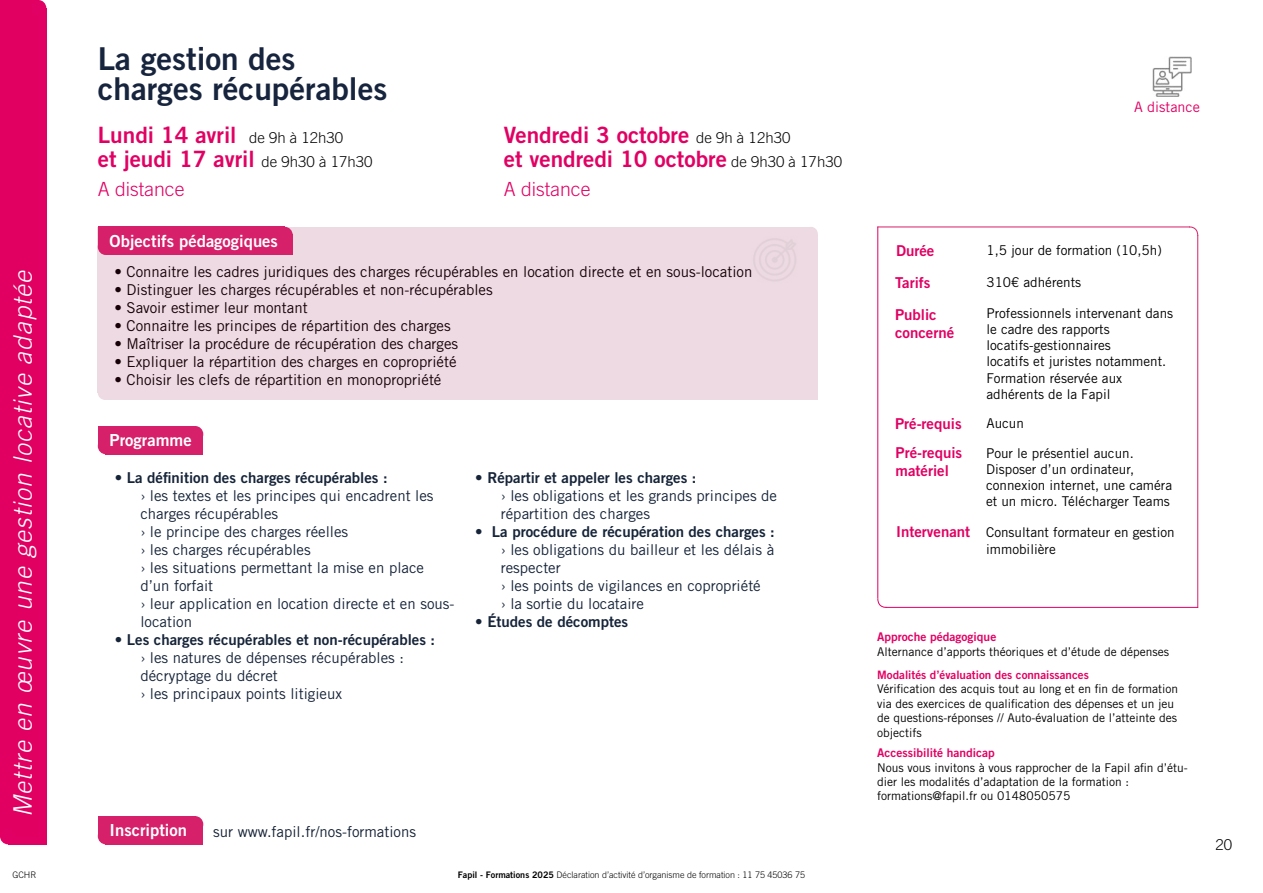
<style>
.page{position:relative;width:1263px;height:893px;background:#fff}
.page>*{position:absolute;margin:0;border:0;box-sizing:border-box;transform-origin:0 0}
.t1{font:31.5px/30px "Trade Gothic LT Std Bd 2";color:#17243d}
.t2{font:italic 300 25.5px "Trade Gothic LT Std";color:#fff}
.t3{font:22.5px/24px "Trade Gothic LT Std Bd 2";color:#e10063}
.t4{font:300 19.5px "Trade Gothic LT Std";color:#e10063}
.t5{font:16.65px "Trade Gothic LT Std Bd 2";color:#fff}
.t6{font:15px/18px "Trade Gothic LT Std";color:#162439}
.t7{font:15px "Trade Gothic LT Std";color:#170008}
.t8{font:15px "Trade Gothic LT Std Bd 2";color:#162439}
.t9{font:15px/18px "Trade Gothic LT Std Bd 2";color:#e10062}
.t10{font:15px "Trade Gothic LT Std";color:#152236}
.t11{font:300 15px "Trade Gothic LT Std";color:#000}
.t12{font:14.4px "Trade Gothic LT Std";color:#e10063}
.t13{font:13.5px/16.2px "Trade Gothic LT Std";color:#000}
.t14{font:12px/14.4px "Trade Gothic LT Std";color:#000}
.t15{font:12px "Trade Gothic LT Std Bd 2";color:#e10063}
.t16{font:11.7px "Trade Gothic LT Std Bd 2";color:#e30062}
.t17{font:300 9px "Trade Gothic LT Std";color:#000}
.t18{font:300 9px "Trade Gothic LT Std";color:#020304}
.s1{font-family:"Trade Gothic LT Std";font-weight:300;font-size:15px;color:#050505}
.s2{font-family:"Trade Gothic LT Std Bd 2";font-weight:400}
.s3{font-family:"Trade Gothic LT Std Bd 2";font-size:15px;color:#e10062}
</style>
<div class="page">
<div style="left:98px;top:386px;width:13px;height:14px;background:#eddae2;border-radius:50%"></div>
<div style="left:804px;top:227px;width:14px;height:14px;background:#eddae2;border-radius:50%"></div>
<div style="left:98px;top:227px;width:713px;height:166px;background:#eddae2"></div>
<div style="left:105px;top:234px;width:713px;height:166px;background:#eddae2"></div>
<div style="left:8px;top:8px;width:38px;height:836px;background:#e10063"></div>
<div style="left:0;top:0;width:39px;height:836px;background:#e10062"></div>
<div style="left:277px;top:227px;width:16px;height:16px;background:#d62069;border-radius:50%"></div>
<div style="left:106px;top:235px;width:187px;height:20px;background:#d62069"></div>
<div style="left:98px;top:239px;width:16px;height:16px;background:#d62069;border-radius:50%"></div>
<div style="left:98px;top:227px;width:187px;height:20px;background:#d62069"></div>
<div style="left:106px;top:434px;width:97px;height:20px;background:#d62069"></div>
<div style="left:188px;top:426px;width:15px;height:16px;background:#d62069;border-radius:50%"></div>
<div style="left:98px;top:438px;width:16px;height:16px;background:#d62069;border-radius:50%"></div>
<div style="left:98px;top:426px;width:97px;height:20px;background:#d62069"></div>
<div style="left:0;top:828px;width:16px;height:16px;background:#e10063;border-radius:50%"></div>
<div style="left:31px;top:0;width:15px;height:16px;background:#e10063;border-radius:50%"></div>
<div style="left:106px;top:824px;width:97px;height:20px;background:#d62069"></div>
<div style="left:188px;top:816px;width:15px;height:16px;background:#d62069;border-radius:50%"></div>
<div style="left:98px;top:828px;width:16px;height:16px;background:#d62069;border-radius:50%"></div>
<div style="left:98px;top:816px;width:97px;height:20px;background:#d62069"></div>
<hr style="left:877px;top:227px;width:313px;height:1px;background:#d62069">
<hr style="left:1197px;top:235px;width:1px;height:373px;background:#d62069">
<svg style="left:1188px;top:226px;width:10px;height:11px"></svg>
<hr style="left:886px;top:607px;width:312px;height:1px;background:#e10063">
<hr style="left:877px;top:227px;width:1px;height:371px;background:#e10063">
<svg style="left:877px;top:598px;width:10px;height:10px"></svg>
<img style="left:1152px;top:56px;width:39px;height:40px">
<h2 class="t2" style="left:8px;top:817px;width:549px;rotate:-90deg">Mettre en œuvre une gestion locative adaptée</h2>
<p class="t18" style="left:12px;top:869px;width:26px">GCHR</p>
<h1 class="t1" style="left:98px;top:43px;width:291px">La gestion des charges récupérables</h1>
<h3 class="t3" style="left:98px;top:123px;width:276px">Lundi 14 avril <span class="s1">de 9h à 12h30<br></span>et jeudi 17 avril <span class="s1">de 9h30 à 17h30</span></h3>
<h3 class="t3" style="left:504px;top:123px;width:340px">Vendredi 3 octobre <span class="s1">de 9h à 12h30<br></span>et vendredi 10 octobre <span class="s1">de 9h30 à 17h30</span></h3>
<h3 class="t4" style="left:98px;top:177px;width:88px">A distance</h3>
<h3 class="t4" style="left:504px;top:177px;width:88px">A distance</h3>
<p class="t5" style="left:110px;top:230px;width:170px">Objectifs pédagogiques</p>
<p class="t7" style="left:114px;top:262px;width:639px">• Connaitre les cadres juridiques des charges récupérables en location directe et en sous-location</p>
<p class="t7" style="left:114px;top:280px;width:380px">• Distinguer les charges récupérables et non-récupérables</p>
<p class="t7" style="left:114px;top:298px;width:195px">• Savoir estimer leur montant</p>
<p class="t7" style="left:114px;top:316px;width:338px">• Connaitre les principes de répartition des charges</p>
<p class="t7" style="left:114px;top:334px;width:345px">• Maîtriser la procédure de récupération des charges</p>
<p class="t7" style="left:114px;top:352px;width:344px">• Expliquer la répartition des charges en copropriété</p>
<p class="t7" style="left:114px;top:370px;width:329px">• Choisir les clefs de répartition en monopropriété</p>
<p class="t5" style="left:110px;top:430px;width:84px">Programme</p>
<p class="t8" style="left:115px;top:468px;width:274px">• La définition des charges récupérables :</p>
<p class="t6" style="left:140px;top:486px;width:316px">› les textes et les principes qui encadrent les charges récupérables<br>› le principe des charges réelles<br>› les charges récupérables<br>› les situations permettant la mise en place d’un forfait<br>› leur application en location directe et en sous&shy;location</p>
<p class="t8" style="left:115px;top:630px;width:322px">• Les charges récupérables et non-récupérables :</p>
<p class="t6" style="left:140px;top:648px;width:265px">› les natures de dépenses récupérables : décryptage du décret<br>› les principaux points litigieux</p>
<p class="t8" style="left:475px;top:468px;width:223px">• Répartir et appeler les charges :</p>
<p class="t6" style="left:501px;top:486px;width:278px">› les obligations et les grands principes de répartition des charges</p>
<p class="t8" style="left:475px;top:522px;width:301px">• La procédure de récupération des charges :</p>
<p class="t6" style="left:501px;top:540px;width:275px">› les obligations du bailleur et les délais à respecter<br>› les points de vigilances en copropriété<br>› la sortie du locataire</p>
<p class="t8" style="left:475px;top:612px;width:154px">• Études de décomptes</p>
<p class="t5" style="left:110px;top:820px;width:79px">Inscription</p>
<p class="t10" style="left:213px;top:822px;width:204px">sur www.fapil.fr/nos-formations</p>
<p class="t17" style="left:458px;top:869px;width:349px"><span class="s2">Fapil - Formations 2025</span> Déclaration d’activité d’organisme de formation : 11 75 45036 75</p>
<p class="t12" style="left:1134px;top:98px;width:67px">A distance</p>
<p class="t9" style="left:896px;top:242px;width:40px">Durée</p>
<p class="t9" style="left:895px;top:274px;width:37px">Tarifs</p>
<p class="t9" style="left:895px;top:305px;width:61px">Public concerné</p>
<p class="t13" style="left:986px;top:242px;width:177px">1,5 jour de formation (10,5h)</p>
<p class="t13" style="left:986px;top:274px;width:96px">310€ adhérents</p>
<p class="t13" style="left:986px;top:305px;width:188px">Professionnels intervenant dans le cadre des rapports locatifs-gestionnaires<br>locatifs et juristes notamment.<br>Formation réservée aux adhérents de la Fapil</p>
<p class="t9" style="left:895px;top:415px;width:68px">Pré-requis</p>
<p class="t13" style="left:986px;top:415px;width:39px">Aucun</p>
<p class="t9" style="left:896px;top:443px;width:68px">Pré-requis matériel</p>
<p class="t13" style="left:986px;top:445px;width:187px">Pour le présentiel aucun.<br>Disposer d’un ordinateur, connexion internet, une caméra et un micro. Télécharger Teams</p>
<p class="t13" style="left:986px;top:524px;width:190px;text-indent:-90px"><span class="s3">Intervenant</span> Consultant formateur en gestion immobilière</p>
<p class="t15" style="left:877px;top:630px;width:121px">Approche pédagogique</p>
<p class="t14" style="left:877px;top:644px;width:293px">Alternance d’apports théoriques et d’étude de dépenses</p>
<p class="t16" style="left:877px;top:668px;width:213px">Modalités d’évaluation des connaissances</p>
<p class="t14" style="left:877px;top:682px;width:302px">Vérification des acquis tout au long et en fin de formation via des exercices de qualification des dépenses et un jeu de questions-réponses // Auto-évaluation de l’atteinte des objectifs</p>
<p class="t15" style="left:877px;top:745px;width:119px">Accessibilité handicap</p>
<p class="t14" style="left:877px;top:760px;width:312px">Nous vous invitons à vous rapprocher de la Fapil afin d’étu&shy;dier les modalités d’adaptation de la formation : formations@fapil.fr ou 0148050575</p>
<p class="t11" style="left:1215px;top:836px;width:18px">20</p>
</div>
